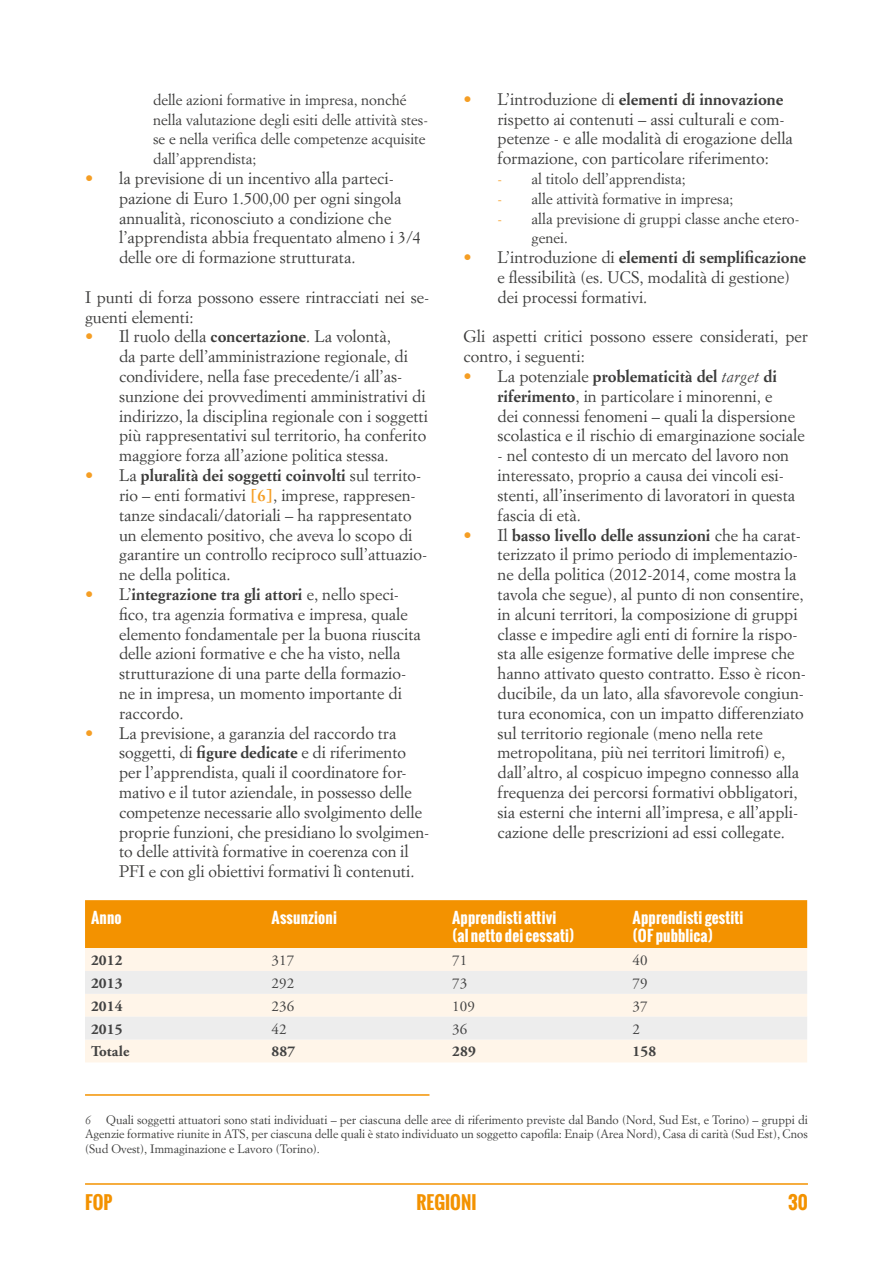
<style>
.page{position:relative;width:893px;height:1263px;background:#fff}
.page>*{position:absolute;margin:0;border:0;box-sizing:border-box;transform-origin:0 0}
.t1{font:700 18px "Oswald";color:#f39200}
.t2{font:16.5px/19.8px "Simoncini Garamond Std";color:#3c3c3b}
.t3{font:15px/19.8px "Simoncini Garamond Std";color:#3c3c3b}
.t4{font:700 15px/18px "Oswald";letter-spacing:.01em;color:#fff}
.t5{font:700 15px "Adobe Garamond Pro";letter-spacing:.01em;color:#424242}
.t6{font:15px "Adobe Garamond Pro";letter-spacing:.01em;color:#424242}
.t7{font:12px/14.4px "Simoncini Garamond Std";color:#3c3c3b;text-align:justify}
.t8{font:italic 12px "Simoncini Garamond Std";color:#3c3c3b}
.s1{color:#f59e24}
.s2{font-weight:700}
.s3{font-weight:700;color:#f59e24}
.s4{font-style:italic}
</style>
<div class="page">
<hr style="left:85px;top:1183px;width:723px;height:2px;background:#f39200">
<div style="left:85px;top:900px;width:722px;height:48px;background:#f39200"></div>
<div style="left:85px;top:948px;width:722px;height:114px;background:#fff5e9"></div>
<svg style="left:85px;top:971px;width:722px;height:68px;background:#f3efeb"></svg>
<hr style="left:85px;top:1094px;width:344px;height:2px;background:#f39200">
<p class="t3" style="left:153px;top:89px;width:277px">delle azioni formative in impresa, nonché nella valutazione degli esiti delle attività stes&shy;se e nella verifica delle competenze acquisite dall’apprendista;</p>
<p class="t2" style="left:119px;top:168px;width:304px;text-indent:-34px"><span class="s1">•</span> la previsione di un incentivo alla parteci&shy;pazione di Euro 1.500,00 per ogni singola annualità, riconosciuto a condizione che l’apprendista abbia frequentato almeno i 3/4 delle ore di formazione strutturata.</p>
<p class="t2" style="left:85px;top:287px;width:346px">I punti di forza possono essere rintracciati nei se&shy;guenti elementi:</p>
<p class="t2" style="left:119px;top:326px;width:310px;text-indent:-34px"><span class="s1">•</span> Il ruolo della <span class="s2">concertazione</span>. La volontà,<br>da parte dell’amministrazione regionale, di condividere, nella fase precedente/i all’as&shy;sunzione dei provvedimenti amministrativi di indirizzo, la disciplina regionale con i soggetti più rappresentativi sul territorio, ha conferito maggiore forza all’azione politica stessa.</p>
<p class="t2" style="left:119px;top:465px;width:310px;text-indent:-34px"><span class="s1">•</span> La <span class="s2">pluralità dei soggetti coinvolti</span> sul territo&shy;rio – enti formativi <span class="s3">[6]</span>, imprese, rappresen&shy;tanze sindacali/datoriali – ha rappresentato un elemento positivo, che aveva lo scopo di garantire un controllo reciproco sull’attuazio&shy;ne della politica.</p>
<p class="t2" style="left:119px;top:584px;width:303px;text-indent:-34px"><span class="s1">•</span> L’<span class="s2">integrazione tra gli attori</span> e, nello speci&shy;fico, tra agenzia formativa e impresa, quale elemento fondamentale per la buona riuscita delle azioni formative e che ha visto, nella strutturazione di una parte della formazio&shy;ne in impresa, un momento importante di raccordo.</p>
<p class="t2" style="left:119px;top:722px;width:312px;text-indent:-34px"><span class="s1">•</span> La previsione, a garanzia del raccordo tra soggetti, di <span class="s2">figure dedicate</span> e di riferimento per l’apprendista, quali il coordinatore for&shy;mativo e il tutor aziendale, in possesso delle competenze necessarie allo svolgimento delle proprie funzioni, che presidiano lo svolgimen&shy;to delle attività formative in coerenza con il PFI e con gli obiettivi formativi lì contenuti.</p>
<p class="t2" style="left:497px;top:89px;width:297px;text-indent:-34px"><span class="s1">•</span> L’introduzione di <span class="s2">elementi di innovazione </span>rispetto ai contenuti – assi culturali e com&shy;petenze - e alle modalità di erogazione della formazione, con particolare riferimento:</p>
<p class="t3" style="left:497px;top:169px;width:190px"><span class="s1">-</span> al titolo dell’apprendista;</p>
<p class="t3" style="left:497px;top:188px;width:237px"><span class="s1">-</span> alle attività formative in impresa;</p>
<p class="t3" style="left:531px;top:208px;width:269px;text-indent:-34px"><span class="s1">-</span> alla previsione di gruppi classe anche etero&shy;genei.</p>
<p class="t2" style="left:497px;top:247px;width:310px;text-indent:-34px"><span class="s1">•</span> L’introduzione di <span class="s2">elementi di semplificazione </span>e flessibilità (es. UCS, modalità di gestione) dei processi formativi.</p>
<p class="t2" style="left:463px;top:326px;width:346px">Gli aspetti critici possono essere considerati, per contro, i seguenti:</p>
<p class="t2" style="left:497px;top:366px;width:309px;text-indent:-34px"><span class="s1">•</span> La potenziale <span class="s2">problematicità del</span> <span class="s4">target</span> <span class="s2">di riferimento</span>, in particolare i minorenni, e<br>dei connessi fenomeni – quali la dispersione scolastica e il rischio di emarginazione sociale</p>
<p class="t2" style="left:497px;top:445px;width:299px">- nel contesto di un mercato del lavoro non interessato, proprio a causa dei vincoli esi&shy;stenti, all’inserimento di lavoratori in questa fascia di età.</p>
<p class="t2" style="left:497px;top:524px;width:310px;text-indent:-34px"><span class="s1">•</span> Il <span class="s2">basso livello delle assunzioni</span> che ha carat&shy;terizzato il primo periodo di implementazio&shy;ne della politica (2012-2014, come mostra la tavola che segue), al punto di non consentire, in alcuni territori, la composizione di gruppi classe e impedire agli enti di fornire la rispo&shy;sta alle esigenze formative delle imprese che hanno attivato questo contratto. Esso è ricon&shy;ducibile, da un lato, alla sfavorevole congiun&shy;tura economica, con un impatto differenziato sul territorio regionale (meno nella rete metropolitana, più nei territori limitrofi) e, dall’altro, al cospicuo impegno connesso alla frequenza dei percorsi formativi obbligatori, sia esterni che interni all’impresa, e all’appli&shy;cazione delle prescrizioni ad essi collegate.</p>
<p class="t4" style="left:91px;top:909px;width:32px">Anno</p>
<p class="t4" style="left:272px;top:909px;width:67px">Assunzioni</p>
<p class="t4" style="left:452px;top:909px;width:124px">Apprendisti attivi (al netto dei cessati)</p>
<p class="t4" style="left:633px;top:909px;width:112px">Apprendisti gestiti (OF pubblica)</p>
<p class="t5" style="left:91px;top:951px;width:33px">2012</p>
<p class="t6" style="left:272px;top:951px;width:24px">317</p>
<p class="t6" style="left:452px;top:951px;width:17px">71</p>
<p class="t6" style="left:633px;top:951px;width:17px">40</p>
<p class="t5" style="left:91px;top:974px;width:33px">2013</p>
<p class="t6" style="left:272px;top:974px;width:24px">292</p>
<p class="t6" style="left:452px;top:974px;width:17px">73</p>
<p class="t6" style="left:633px;top:974px;width:17px">79</p>
<p class="t5" style="left:91px;top:997px;width:33px">2014</p>
<p class="t6" style="left:272px;top:997px;width:24px">236</p>
<p class="t6" style="left:452px;top:997px;width:24px">109</p>
<p class="t6" style="left:633px;top:997px;width:17px">37</p>
<p class="t5" style="left:91px;top:1020px;width:33px">2015</p>
<p class="t6" style="left:272px;top:1020px;width:17px">42</p>
<p class="t6" style="left:452px;top:1020px;width:17px">36</p>
<p class="t6" style="left:633px;top:1020px;width:9px">2</p>
<p class="t5" style="left:91px;top:1043px;width:40px">Totale</p>
<p class="t5" style="left:272px;top:1043px;width:25px">887</p>
<p class="t5" style="left:452px;top:1043px;width:25px">289</p>
<p class="t5" style="left:633px;top:1043px;width:25px">158</p>
<p class="t7" style="left:85px;top:1112px;width:724px;text-indent:21px">Quali soggetti attuatori sono stati individuati – per ciascuna delle aree di riferimento previste dal Bando (Nord, Sud Est, e Torino) – gruppi di Agenzie formative riunite in ATS, per ciascuna delle quali è stato individuato un soggetto capofila: Enaip (Area Nord), Casa di carità (Sud Est), Cnos (Sud Ovest), Immaginazione e Lavoro (Torino).</p>
<p class="t8" style="left:85px;top:1112px;width:7px">6</p>
<p class="t1" style="left:85px;top:1189px;width:29px">FOP</p>
<p class="t1" style="left:417px;top:1189px;width:61px">REGIONI</p>
<p class="t1" style="left:788px;top:1189px;width:21px">30</p>
</div>
